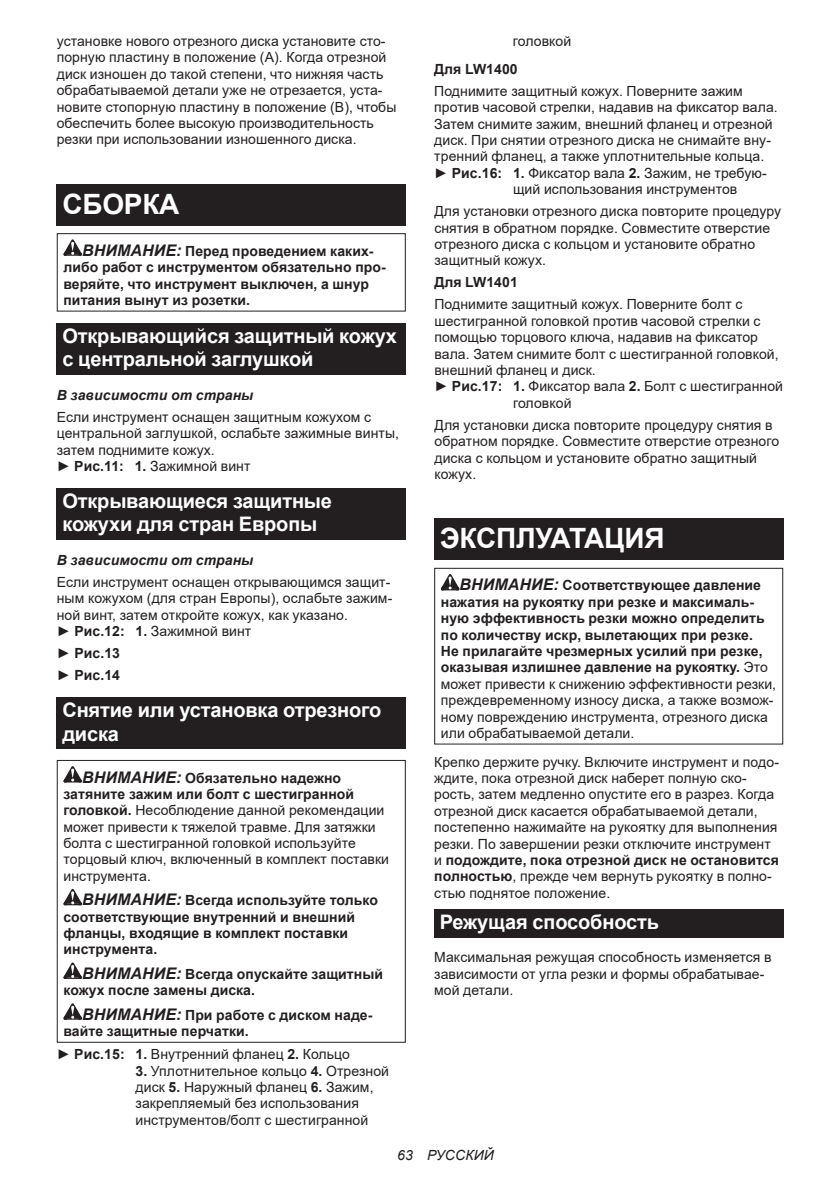
<style>
.page{position:relative;width:840px;height:1191px;background:#fff}
.page>*{position:absolute;margin:0;border:0;box-sizing:border-box;transform-origin:0 0}
.t1{font:700 28px "Arial";letter-spacing:-.01em;color:#fff}
.t2{font:700 20px/23.4px "Arial";letter-spacing:-.01em;color:#fff}
.t3{font:14px/16.4px "Arial";letter-spacing:.005em;color:#231f20}
.t4{font:700 14px/16.4px "Arial";letter-spacing:.005em;color:#231f20}
.t5{font:italic 700 14px "Arial";letter-spacing:.005em;color:#231f20}
.t6{font:italic 14px "Arial";letter-spacing:.005em;color:#231f20}
.s1{font-style:italic;font-size:16px}
.s2{font-weight:700}
.s3{font-weight:400}
.s4{font-weight:700;font-style:italic;font-size:16px}
</style>
<div class="page">
<div style="left:57px;top:184px;width:348px;height:41px;background:#231f20"></div>
<svg style="left:63px;top:239px;width:19px;height:17px"></svg>
<div style="left:57px;top:233px;width:348px;height:78px;border:1px solid #231f20"></div>
<div style="left:57px;top:323px;width:348px;height:52px;background:#231f20"></div>
<div style="left:57px;top:488px;width:348px;height:52px;background:#231f20"></div>
<div style="left:57px;top:697px;width:348px;height:52px;background:#231f20"></div>
<svg style="left:63px;top:766px;width:19px;height:16px"></svg>
<svg style="left:63px;top:889px;width:19px;height:16px"></svg>
<svg style="left:63px;top:962px;width:19px;height:17px"></svg>
<svg style="left:63px;top:1003px;width:19px;height:16px"></svg>
<div style="left:57px;top:760px;width:348px;height:282px;border:1px solid #231f20"></div>
<div style="left:434px;top:519px;width:348px;height:41px;background:#231f20"></div>
<svg style="left:440px;top:574px;width:19px;height:16px"></svg>
<div style="left:434px;top:568px;width:348px;height:176px;border:1px solid #231f20"></div>
<div style="left:434px;top:909px;width:348px;height:28px;background:#231f20"></div>
<p class="t3" style="left:57px;top:33px;width:341px">установке нового отрезного диска установите сто&shy;порную пластину в положение (A). Когда отрезной диск изношен до такой степени, что нижняя часть обрабатываемой детали уже не отрезается, уста&shy;новите стопорную пластину в положение (B), чтобы обеспечить более высокую производительность резки при использовании изношенного диска.</p>
<h1 class="t1" style="left:62px;top:184px;width:118px">СБОРКА</h1>
<p class="t4" style="left:63px;top:243px;width:324px;text-indent:19px"><span class="s1">ВНИМАНИЕ:</span> Перед проведением каких&shy;либо работ с инструментом обязательно про&shy;веряйте, что инструмент выключен, а шнур питания вынут из розетки.</p>
<h2 class="t2" style="left:62px;top:324px;width:336px">Открывающийся защитный кожух с центральной заглушкой</h2>
<p class="t5" style="left:57px;top:385px;width:198px">В зависимости от страны</p>
<p class="t3" style="left:57px;top:408px;width:343px">Если инструмент оснащен защитным кожухом с центральной заглушкой, ослабьте зажимные винты, затем поднимите кожух.<br>► <span class="s2">Рис.11: 1.</span> Зажимной винт</p>
<h2 class="t2" style="left:62px;top:489px;width:271px">Открывающиеся защитные кожухи для стран Европы</h2>
<p class="t5" style="left:57px;top:550px;width:198px">В зависимости от страны</p>
<p class="t3" style="left:57px;top:573px;width:337px">Если инструмент оснащен открывающимся защит&shy;ным кожухом (для стран Европы), ослабьте зажим&shy;ной винт, затем откройте кожух, как указано.<br>► <span class="s2">Рис.12: 1.</span> Зажимной винт</p>
<p class="t4" style="left:57px;top:642px;width:65px;line-height:22px"><span class="s3">►</span> Рис.13 <span class="s3">►</span> Рис.14</p>
<h2 class="t2" style="left:62px;top:698px;width:320px">Снятие или установка отрезного диска</h2>
<p class="t3" style="left:63px;top:769px;width:327px;text-indent:19px"><span class="s4">ВНИМАНИЕ:</span> <span class="s2">Обязательно надежно затяните зажим или болт с шестигранной головкой.</span> Несоблюдение данной рекомендации может привести к тяжелой травме. Для затяжки болта с шестигранной головкой используйте торцовый ключ, включенный в комплект поставки инструмента.</p>
<p class="t4" style="left:63px;top:892px;width:316px;text-indent:19px"><span class="s1">ВНИМАНИЕ:</span> Всегда используйте только соответствующие внутренний и внешний фланцы, входящие в комплект поставки инструмента.</p>
<p class="t4" style="left:63px;top:966px;width:321px;text-indent:19px"><span class="s1">ВНИМАНИЕ:</span> Всегда опускайте защитный кожух после замены диска.</p>
<p class="t4" style="left:63px;top:1006px;width:310px;text-indent:19px"><span class="s1">ВНИМАНИЕ:</span> При работе с диском наде&shy;вайте защитные перчатки.</p>
<p class="t3" style="left:57px;top:1046px;width:294px">► <span class="s2">Рис.15: 1.</span> Внутренний фланец <span class="s2">2.</span> Кольцо</p>
<p class="t3" style="left:135px;top:1062px;width:255px"><span class="s2">3.</span> Уплотнительное кольцо <span class="s2">4.</span> Отрезной диск <span class="s2">5.</span> Наружный фланец <span class="s2">6.</span> Зажим, закрепляемый без использования инструментов/болт с шестигранной</p>
<p class="t3" style="left:512px;top:33px;width:60px">головкой</p>
<p class="t4" style="left:434px;top:61px;width:85px">Для LW1400</p>
<p class="t3" style="left:434px;top:83px;width:310px">Поднимите защитный кожух. Поверните зажим</p>
<p class="t3" style="left:434px;top:99px;width:345px">против часовой стрелки, надавив на фиксатор вала.</p>
<p class="t3" style="left:434px;top:115px;width:340px">Затем снимите зажим, внешний фланец и отрезной</p>
<p class="t3" style="left:434px;top:132px;width:338px">диск. При снятии отрезного диска не снимайте вну-</p>
<p class="t3" style="left:434px;top:148px;width:331px">тренний фланец, а также уплотнительные кольца.</p>
<p class="t3" style="left:434px;top:164px;width:334px">► <span class="s2">Рис.16: 1.</span> Фиксатор вала <span class="s2">2.</span> Зажим, не требую-</p>
<p class="t3" style="left:512px;top:181px;width:226px">щий использования инструментов</p>
<p class="t3" style="left:434px;top:203px;width:348px">Для установки отрезного диска повторите процедуру снятия в обратном порядке. Совместите отверстие отрезного диска с кольцом и установите обратно защитный кожух.</p>
<p class="t4" style="left:434px;top:274px;width:85px">Для LW1401</p>
<p class="t3" style="left:434px;top:296px;width:309px">Поднимите защитный кожух. Поверните болт с</p>
<p class="t3" style="left:434px;top:313px;width:327px">шестигранной головкой против часовой стрелки с</p>
<p class="t3" style="left:434px;top:329px;width:325px">помощью торцового ключа, надавив на фиксатор</p>
<p class="t3" style="left:434px;top:345px;width:345px">вала. Затем снимите болт с шестигранной головкой,</p>
<p class="t3" style="left:434px;top:362px;width:163px">внешний фланец и диск.</p>
<p class="t3" style="left:434px;top:378px;width:350px">► <span class="s2">Рис.17: 1.</span> Фиксатор вала <span class="s2">2.</span> Болт с шестигранной</p>
<p class="t3" style="left:513px;top:394px;width:60px">головкой</p>
<p class="t3" style="left:434px;top:416px;width:346px">Для установки диска повторите процедуру снятия в обратном порядке. Совместите отверстие отрезного диска с кольцом и установите обратно защитный кожух.</p>
<h1 class="t1" style="left:439px;top:519px;width:226px">ЭКСПЛУАТАЦИЯ</h1>
<p class="t4" style="left:440px;top:577px;width:336px;text-indent:19px"><span class="s1">ВНИМАНИЕ:</span> Соответствующее давление нажатия на рукоятку при резке и максималь&shy;ную эффективность резки можно определить по количеству искр, вылетающих при резке.<br>Не прилагайте чрезмерных усилий при резке, оказывая излишнее давление на рукоятку. <span class="s3">Это может привести к снижению эффективности резки, преждевременному износу диска, а также возмож&shy;ному повреждению инструмента, отрезного диска или обрабатываемой детали.</span></p>
<p class="t3" style="left:434px;top:753px;width:346px">Крепко держите ручку. Включите инструмент и подо&shy;ждите, пока отрезной диск наберет полную ско&shy;рость, затем медленно опустите его в разрез. Когда отрезной диск касается обрабатываемой детали, постепенно нажимайте на рукоятку для выполнения резки. По завершении резки отключите инструмент и <span class="s2">подождите, пока отрезной диск не остановится полностью</span>, прежде чем вернуть рукоятку в полно&shy;стью поднятое положение.</p>
<h2 class="t2" style="left:439px;top:910px;width:221px">Режущая способность</h2>
<p class="t3" style="left:434px;top:949px;width:339px">Максимальная режущая способность изменяется в зависимости от угла резки и формы обрабатывае&shy;мой детали.</p>
<p class="t6" style="left:397px;top:1146px;width:98px">63 РУССКИЙ</p>
</div>
